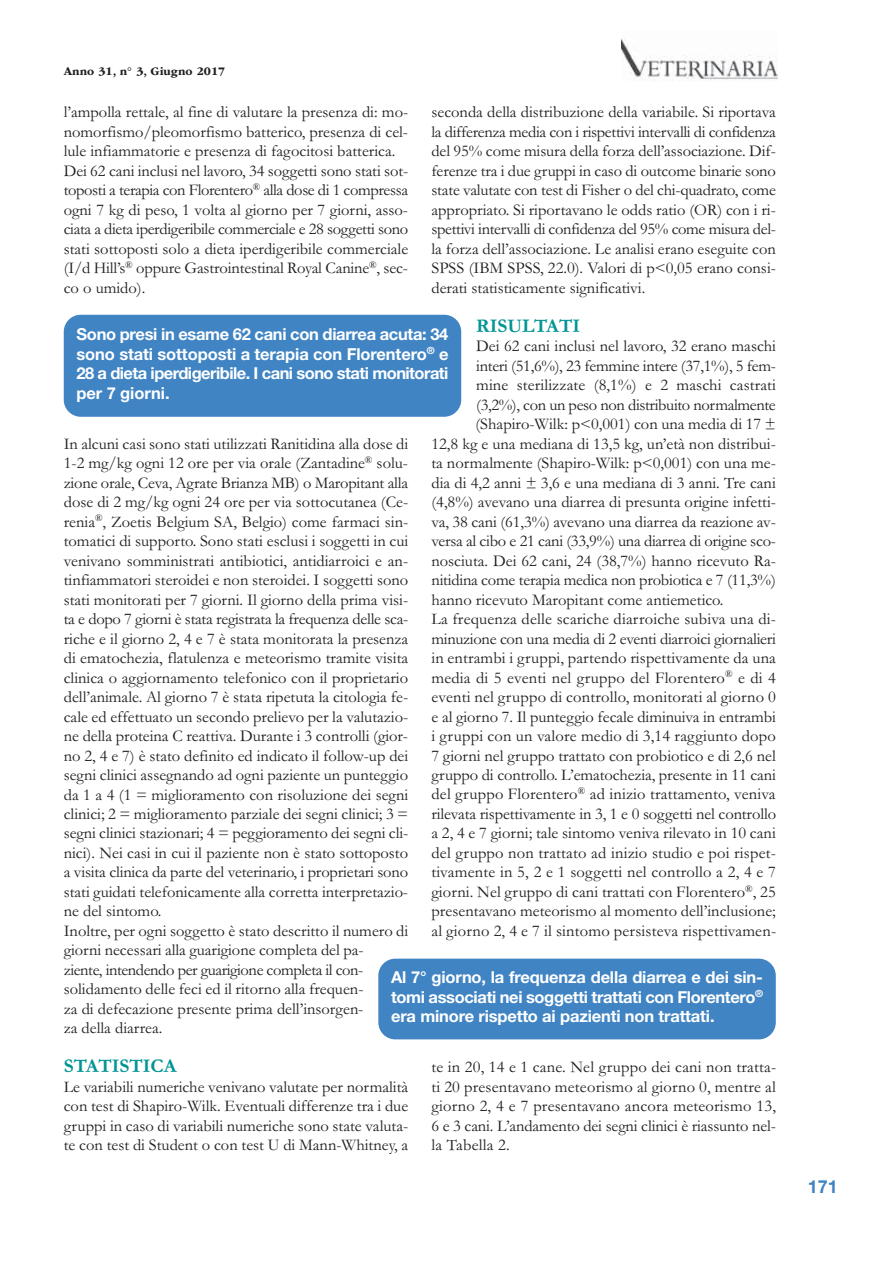
<style>
.page{position:relative;width:893px;height:1263px;background:#fff}
.page>*{position:absolute;margin:0;border:0;box-sizing:border-box;transform-origin:0 0}
.t1{font:700 19.5px "Garamond";color:#009595}
.t2{font:700 18px "Helvetica Neue LT Std";color:#4084c3}
.t3{font:16.5px/19.5px "Garamond";color:#201d1e;text-align:justify}
.t4{font:700 16.5px/19.5px "Helvetica Neue LT Std";letter-spacing:-.02em;color:#fff;text-align:justify}
.t5{font:16.5px "Garamond";letter-spacing:-.02em;color:#201d1e}
.t6{font:700 12px "ITC Garamond Std";color:#201d1e}
</style>
<div class="page">
<img style="left:621px;top:38px;width:156px;height:43px">
<div style="left:64px;top:315px;width:397px;height:102px;background:#4084c3;border-radius:17px"></div>
<div style="left:378px;top:959px;width:398px;height:80px;background:#4084c3;border-radius:17px"></div>
<p class="t6" style="left:64px;top:66px;width:163px">Anno 31, n° 3, Giugno 2017</p>
<p class="t3" style="left:431px;top:104px;width:346px">seconda della distribuzione della variabile. Si riportava la differenza media con i rispettivi intervalli di confidenza del 95% come misura della forza dell’associazione. Dif&shy;ferenze tra i due gruppi in caso di outcome binarie sono state valutate con test di Fisher o del chi-quadrato, come appropriato. Si riportavano le odds ratio (OR) con i ri&shy;spettivi intervalli di confidenza del 95% come misura del&shy;la forza dell’associazione. Le analisi erano eseguite con SPSS (IBM SPSS, 22.0). Valori di p&lt;0,05 erano consi&shy;derati statisticamente significativi.</p>
<p class="t1" style="left:476px;top:318px;width:105px">RISULTATI</p>
<p class="t3" style="left:476px;top:338px;width:301px">Dei 62 cani inclusi nel lavoro, 32 erano maschi</p>
<p class="t3" style="left:476px;top:358px;width:301px">interi (51,6%), 23 femmine intere (37,1%), 5 fem-</p>
<p class="t3" style="left:476px;top:377px;width:301px">mine sterilizzate (8,1%) e 2 maschi castrati</p>
<p class="t5" style="left:476px;top:399px;width:301px">(3,2%), con un peso non distribuito normalmente</p>
<p class="t3" style="left:475px;top:416px;width:302px">(Shapiro-Wilk: p&lt;0,001) con una media di 17 ±</p>
<p class="t3" style="left:431px;top:436px;width:346px">12,8 kg e una mediana di 13,5 kg, un’età non distribui-</p>
<p class="t3" style="left:431px;top:455px;width:346px">ta normalmente (Shapiro-Wilk: p&lt;0,001) con una me-</p>
<p class="t3" style="left:431px;top:475px;width:346px">dia di 4,2 anni ± 3,6 e una mediana di 3 anni. Tre cani</p>
<p class="t3" style="left:431px;top:494px;width:346px">(4,8%) avevano una diarrea di presunta origine infetti-</p>
<p class="t3" style="left:431px;top:514px;width:346px">va, 38 cani (61,3%) avevano una diarrea da reazione av-</p>
<p class="t3" style="left:431px;top:533px;width:346px">versa al cibo e 21 cani (33,9%) una diarrea di origine sco-</p>
<p class="t3" style="left:431px;top:553px;width:346px">nosciuta. Dei 62 cani, 24 (38,7%) hanno ricevuto Ra-</p>
<p class="t3" style="left:431px;top:572px;width:346px">nitidina come terapia medica non probiotica e 7 (11,3%)</p>
<p class="t3" style="left:431px;top:592px;width:294px">hanno ricevuto Maropitant come antiemetico.</p>
<p class="t3" style="left:431px;top:611px;width:346px">La frequenza delle scariche diarroiche subiva una di-</p>
<p class="t3" style="left:431px;top:631px;width:346px">minuzione con una media di 2 eventi diarroici giornalieri</p>
<p class="t3" style="left:431px;top:650px;width:346px">in entrambi i gruppi, partendo rispettivamente da una</p>
<p class="t3" style="left:431px;top:670px;width:346px">media di 5 eventi nel gruppo del Florentero<sup>®</sup> e di 4</p>
<p class="t3" style="left:431px;top:689px;width:346px">eventi nel gruppo di controllo, monitorati al giorno 0</p>
<p class="t3" style="left:431px;top:708px;width:346px">e al giorno 7. Il punteggio fecale diminuiva in entrambi</p>
<p class="t3" style="left:431px;top:728px;width:346px">i gruppi con un valore medio di 3,14 raggiunto dopo</p>
<p class="t3" style="left:431px;top:747px;width:346px">7 giorni nel gruppo trattato con probiotico e di 2,6 nel</p>
<p class="t3" style="left:431px;top:767px;width:346px">gruppo di controllo. L’ematochezia, presente in 11 cani</p>
<p class="t3" style="left:431px;top:786px;width:346px">del gruppo Florentero<sup>®</sup> ad inizio trattamento, veniva</p>
<p class="t3" style="left:431px;top:806px;width:346px">rilevata rispettivamente in 3, 1 e 0 soggetti nel controllo</p>
<p class="t3" style="left:431px;top:825px;width:346px">a 2, 4 e 7 giorni; tale sintomo veniva rilevato in 10 cani</p>
<p class="t3" style="left:431px;top:845px;width:346px">del gruppo non trattato ad inizio studio e poi rispet-</p>
<p class="t3" style="left:431px;top:864px;width:346px">tivamente in 5, 2 e 1 soggetti nel controllo a 2, 4 e 7</p>
<p class="t3" style="left:431px;top:884px;width:346px">giorni. Nel gruppo di cani trattati con Florentero<sup>®</sup>, 25</p>
<p class="t3" style="left:431px;top:903px;width:346px">presentavano meteorismo al momento dell’inclusione;</p>
<p class="t3" style="left:431px;top:923px;width:346px">al giorno 2, 4 e 7 il sintomo persisteva rispettivamen-</p>
<p class="t3" style="left:64px;top:104px;width:346px;text-align:left">l’ampolla rettale, al fine di valutare la presenza di: mo&shy;nomorfismo/pleomorfismo batterico, presenza di cel&shy;lule infiammatorie e presenza di fagocitosi batterica.<br>Dei 62 cani inclusi nel lavoro, 34 soggetti sono stati sot&shy;toposti a terapia con Florentero<sup>®</sup> alla dose di 1 compressa ogni 7 kg di peso, 1 volta al giorno per 7 giorni, asso&shy;ciata a dieta iperdigeribile commerciale e 28 soggetti sono stati sottoposti solo a dieta iperdigeribile commerciale (I/d Hill’s<sup>®</sup> oppure Gastrointestinal Royal Canine<sup>®</sup>, sec&shy;co o umido).</p>
<p class="t4" style="left:77px;top:326px;width:373px">Sono presi in esame 62 cani con diarrea acuta: 34 sono stati sottoposti a terapia con Florentero<sup>®</sup> e 28 a dieta iperdigeribile. I cani sono stati monitorati per 7 giorni.</p>
<p class="t3" style="left:64px;top:436px;width:346px;text-align:left">In alcuni casi sono stati utilizzati Ranitidina alla dose di 1-2 mg/kg ogni 12 ore per via orale (Zantadine<sup>®</sup> solu&shy;zione orale, Ceva, Agrate Brianza MB) o Maropitant alla dose di 2 mg/kg ogni 24 ore per via sottocutanea (Ce&shy;renia<sup>®</sup>, Zoetis Belgium SA, Belgio) come farmaci sin&shy;tomatici di supporto. Sono stati esclusi i soggetti in cui venivano somministrati antibiotici, antidiarroici e an&shy;tinfiammatori steroidei e non steroidei. I soggetti sono stati monitorati per 7 giorni. Il giorno della prima visi&shy;ta e dopo 7 giorni è stata registrata la frequenza delle sca&shy;riche e il giorno 2, 4 e 7 è stata monitorata la presenza di ematochezia, flatulenza e meteorismo tramite visita clinica o aggiornamento telefonico con il proprietario dell’animale. Al giorno 7 è stata ripetuta la citologia fe&shy;cale ed effettuato un secondo prelievo per la valutazio&shy;ne della proteina C reattiva. Durante i 3 controlli (gior&shy;no 2, 4 e 7) è stato definito ed indicato il follow-up dei segni clinici assegnando ad ogni paziente un punteggio da 1 a 4 (1 = miglioramento con risoluzione dei segni clinici; 2 = miglioramento parziale dei segni clinici; 3 = segni clinici stazionari; 4 = peggioramento dei segni cli&shy;nici). Nei casi in cui il paziente non è stato sottoposto a visita clinica da parte del veterinario, i proprietari sono stati guidati telefonicamente alla corretta interpretazio&shy;ne del sintomo.<br>Inoltre, per ogni soggetto è stato descritto il numero di giorni necessari alla guarigione completa del pa-<br>ziente, intendendo per guarigione completa il con&shy;solidamento delle feci ed il ritorno alla frequen-<br>za di defecazione presente prima dell’insorgen-<br>za della diarrea.</p>
<p class="t1" style="left:64px;top:1059px;width:114px">STATISTICA</p>
<p class="t3" style="left:64px;top:1079px;width:346px">Le variabili numeriche venivano valutate per normalità con test di Shapiro-Wilk. Eventuali differenze tra i due gruppi in caso di variabili numeriche sono state valuta&shy;te con test di Student o con test U di Mann-Whitney, a</p>
<p class="t4" style="left:391px;top:969px;width:373px">Al 7° giorno, la frequenza della diarrea e dei sin&shy;tomi associati nei soggetti trattati con Florentero<sup>® </sup>era minore rispetto ai pazienti non trattati.</p>
<p class="t3" style="left:431px;top:1059px;width:346px">te in 20, 14 e 1 cane. Nel gruppo dei cani non tratta&shy;ti 20 presentavano meteorismo al giorno 0, mentre al giorno 2, 4 e 7 presentavano ancora meteorismo 13, 6 e 3 cani. L’andamento dei segni clinici è riassunto nel&shy;la Tabella 2.</p>
<p class="t2" style="left:808px;top:1180px;width:32px">171</p>
</div>
